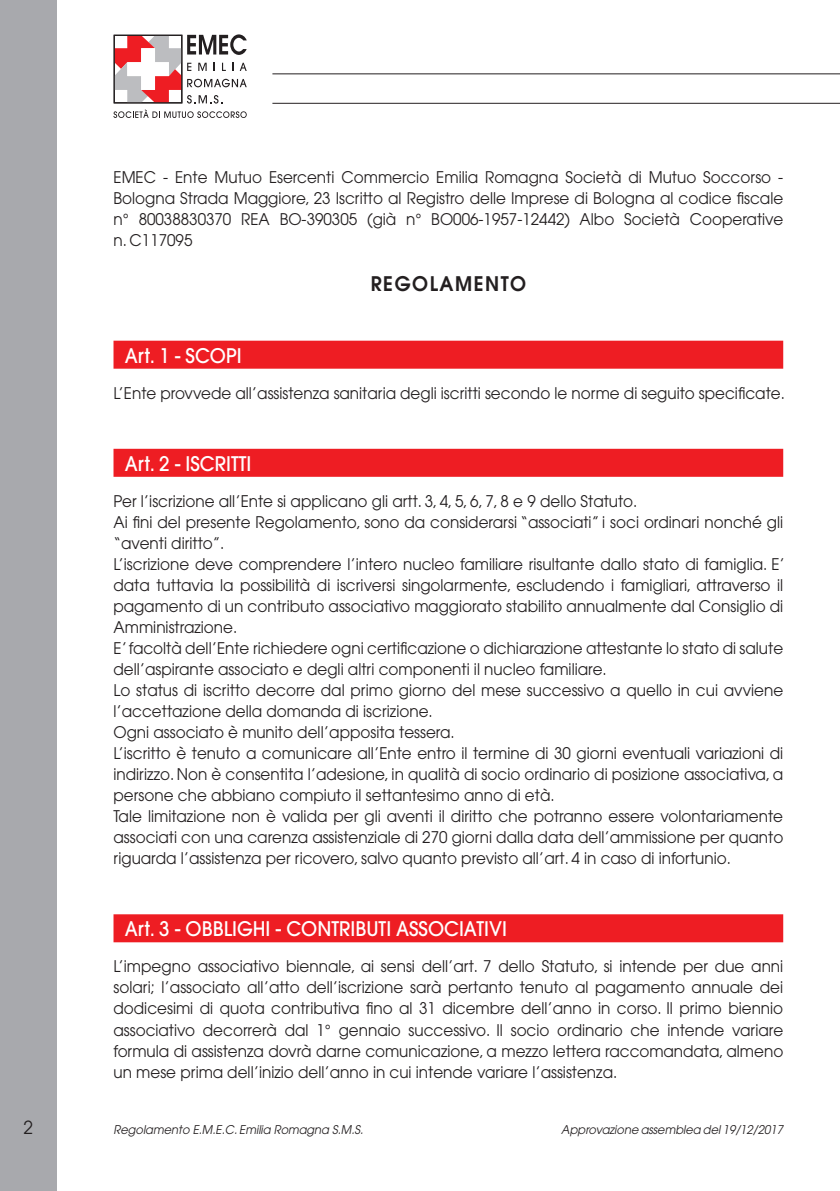
<style>
.page{position:relative;width:840px;height:1191px;background:#fff}
.page>*{position:absolute;margin:0;border:0;box-sizing:border-box;transform-origin:0 0}
.t1{font:500 20px "Avant Garde";color:#fff;scale:.95 1}
.t2{font:600 20px "Avant Garde";letter-spacing:.08em;color:#231f20;scale:.95 1}
.t3{font:18px "Avant Garde";color:#231f20;scale:.95 1}
.t4{font:16px/21px "Avant Garde";color:#231f20;text-align:justify;scale:.95 1}
.t5{font:italic 12px "Avant Garde";color:#231f20;scale:.95 1}
</style>
<div class="page">
<div style="left:0;top:0;width:57px;height:1191px;background:#a8a9ad"></div>
<hr style="left:272px;top:73px;width:567px;height:1px;background:#231f20">
<hr style="left:272px;top:103px;width:567px;height:1px;background:#231f20">
<svg style="left:113px;top:34px;width:133px;height:84px"></svg>
<div style="left:114px;top:35px;width:68px;height:68px;border:1px solid #231f20"></div>
<div style="left:113px;top:341px;width:669px;height:28px;background:#ee1d23"></div>
<div style="left:113px;top:449px;width:669px;height:28px;background:#ee1d23"></div>
<div style="left:113px;top:914px;width:669px;height:28px;background:#ee1d23"></div>
<p class="t4" style="left:113px;top:166px;width:706px">EMEC - Ente Mutuo Esercenti Commercio Emilia Romagna Società di Mutuo Soccorso - Bologna Strada Maggiore, 23 Iscritto al Registro delle Imprese di Bologna al codice fiscale n° 80038830370 REA BO-390305 (già n° BO006-1957-12442) Albo Società Cooperative n. C117095</p>
<p class="t2" style="left:370px;top:270px;width:165px">REGOLAMENTO</p>
<p class="t1" style="left:125px;top:343px;width:124px">Art. 1 - SCOPI</p>
<p class="t4" style="left:113px;top:382px;width:707px">L’Ente provvede all’assistenza sanitaria degli iscritti secondo le norme di seguito specificate.</p>
<p class="t1" style="left:125px;top:451px;width:135px">Art. 2 - ISCRITTI</p>
<p class="t4" style="left:113px;top:490px;width:707px;text-align:left">Per l’iscrizione all’Ente si applicano gli artt. 3, 4, 5, 6, 7, 8 e 9 dello Statuto.<br>Ai fini del presente Regolamento, sono da considerarsi “associati” i soci ordinari nonché gli “aventi diritto”.<br>L’iscrizione deve comprendere l’intero nucleo familiare risultante dallo stato di famiglia. E’ data tuttavia la possibilità di iscriversi singolarmente, escludendo i famigliari, attraverso il pagamento di un contributo associativo maggiorato stabilito annualmente dal Consiglio di Amministrazione.<br>E’ facoltà dell’Ente richiedere ogni certificazione o dichiarazione attestante lo stato di salute dell’aspirante associato e degli altri componenti il nucleo familiare.<br>Lo status di iscritto decorre dal primo giorno del mese successivo a quello in cui avviene l’accettazione della domanda di iscrizione.<br>Ogni associato è munito dell’apposita tessera.<br>L’iscritto è tenuto a comunicare all’Ente entro il termine di 30 giorni eventuali variazioni di indirizzo. Non è consentita l’adesione, in qualità di socio ordinario di posizione associativa, a persone che abbiano compiuto il settantesimo anno di età.<br>Tale limitazione non è valida per gli aventi il diritto che potranno essere volontariamente associati con una carenza assistenziale di 270 giorni dalla data dell’ammissione per quanto riguarda l’assistenza per ricovero, salvo quanto previsto all’art. 4 in caso di infortunio.</p>
<p class="t1" style="left:125px;top:916px;width:403px">Art. 3 - OBBLIGHI - CONTRIBUTI ASSOCIATIVI</p>
<p class="t4" style="left:113px;top:956px;width:706px">L’impegno associativo biennale, ai sensi dell’art. 7 dello Statuto, si intende per due anni solari; l’associato all’atto dell’iscrizione sarà pertanto tenuto al pagamento annuale dei dodicesimi di quota contributiva fino al 31 dicembre dell’anno in corso. Il primo biennio associativo decorrerà dal 1° gennaio successivo. Il socio ordinario che intende variare formula di assistenza dovrà darne comunicazione, a mezzo lettera raccomandata, almeno un mese prima dell’inizio dell’anno in cui intende variare l’assistenza.</p>
<p class="t3" style="left:24px;top:1117px;width:11px">2</p>
<p class="t5" style="left:113px;top:1122px;width:264px">Regolamento E.M.E.C. Emilia Romagna S.M.S.</p>
<p class="t5" style="left:561px;top:1122px;width:235px">Approvazione assemblea del 19/12/2017</p>
</div>
